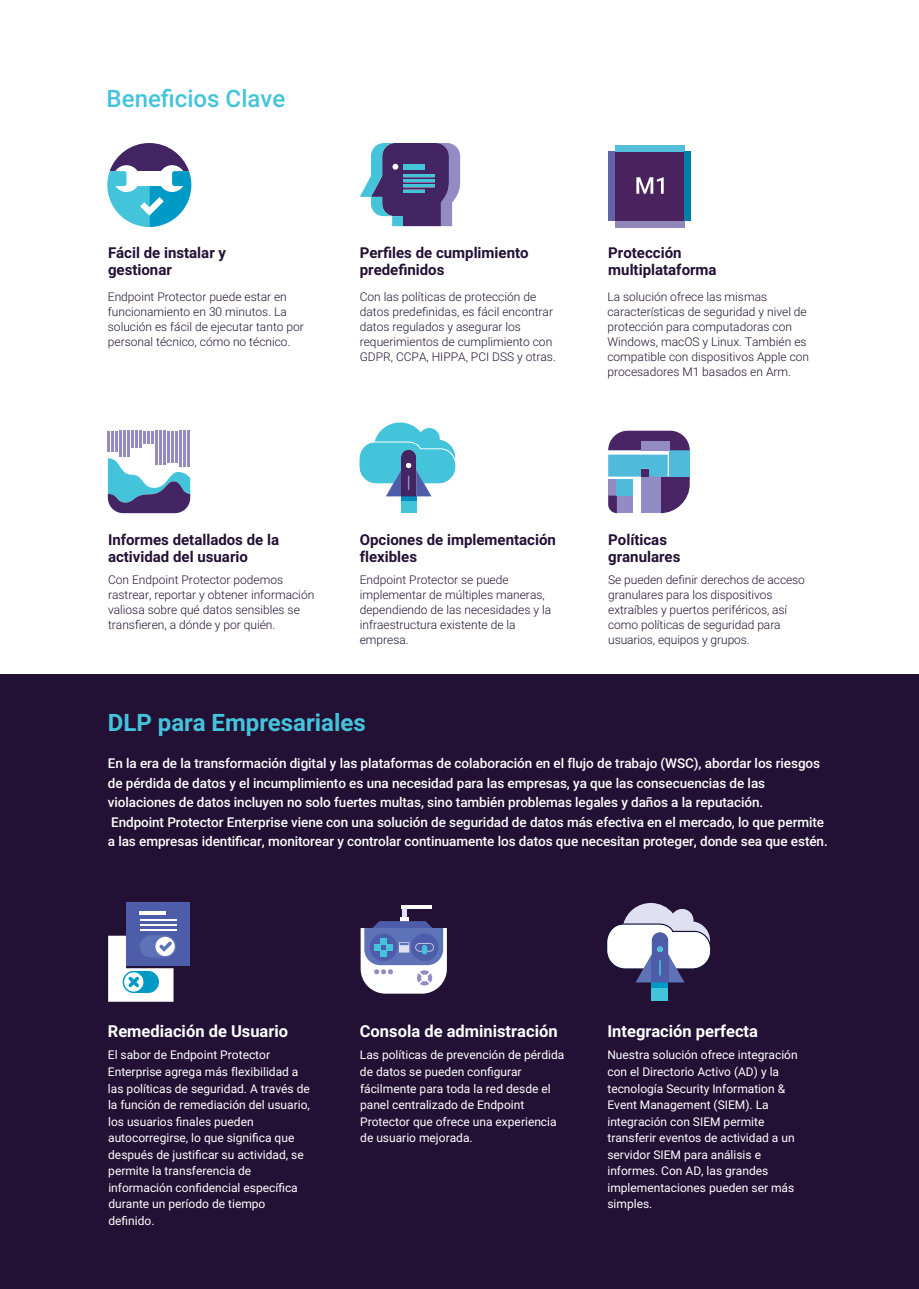
<style>
.page{position:relative;width:919px;height:1289px;background:#fff}
.page>*{position:absolute;margin:0;border:0;box-sizing:border-box;transform-origin:0 0}
.t1{font:700 24px "Roboto";color:#43c4db}
.t2{font:500 24px "Roboto";color:#43c4db}
.t3{font:700 16.5px "Roboto";color:#fff}
.t4{font:700 15px/16.5px "Roboto";color:#231035}
.t5{font:500 13.5px/19.5px "Roboto";letter-spacing:-.005em;color:#fff}
.t6{font:300 12px/15px "Roboto";color:#231035}
.t7{font:12px/16.5px "Roboto";color:#fff}
</style>
<div class="page">
<div style="left:0;top:674px;width:918px;height:614px;background:#231035"></div>
<div style="left:615px;top:152px;width:69px;height:69px;background:#49225e"></div>
<div style="left:615px;top:221px;width:69px;height:7px;background:#9286bb"></div>
<div style="left:615px;top:145px;width:69px;height:7px;background:#54bdd9"></div>
<div style="left:608px;top:152px;width:7px;height:69px;background:#6363a7"></div>
<div style="left:684px;top:152px;width:7px;height:69px;background:#007da9"></div>
<svg style="left:636px;top:177px;width:27px;height:17px"></svg>
<div style="left:651px;top:982px;width:17px;height:18px;background:#43c4db"></div>
<div style="left:651px;top:982px;width:17px;height:5px;background:#009ac6"></div>
<hr style="left:401px;top:905px;width:30px;height:3px;background:#fff">
<svg style="left:360px;top:908px;width:87px;height:85px"></svg>
<svg style="left:607px;top:903px;width:103px;height:79px"></svg>
<div style="left:126px;top:902px;width:64px;height:64px;background:#4d5daa"></div>
<div style="left:140px;top:935px;width:36px;height:22px;background:#5e73b7;border-radius:11px"></div>
<hr style="left:140px;top:911px;width:26px;height:3px;background:#fff">
<hr style="left:140px;top:929px;width:36px;height:1px;background:#fff">
<hr style="left:140px;top:924px;width:36px;height:1px;background:#fff">
<hr style="left:140px;top:919px;width:36px;height:2px;background:#fff">
<svg style="left:108px;top:935px;width:67px;height:66px"></svg>
<svg style="left:107px;top:143px;width:84px;height:84px"></svg>
<div style="left:401px;top:496px;width:15px;height:17px;background:#43c4db"></div>
<div style="left:401px;top:496px;width:15px;height:5px;background:#008ec2"></div>
<svg style="left:360px;top:422px;width:95px;height:74px"></svg>
<svg style="left:360px;top:143px;width:100px;height:83px"></svg>
<div style="left:403px;top:164px;width:22px;height:6px;background:#43c4db"></div>
<hr style="left:403px;top:174px;width:32px;height:3px;background:#43c4db">
<hr style="left:403px;top:179px;width:32px;height:3px;background:#43c4db">
<hr style="left:403px;top:185px;width:32px;height:2px;background:#43c4db">
<hr style="left:403px;top:190px;width:22px;height:2px;background:#43c4db">
<svg style="left:108px;top:458px;width:82px;height:55px"></svg>
<hr style="left:107px;top:431px;width:3px;height:20px;background:#938bc3">
<hr style="left:111px;top:431px;width:3px;height:20px;background:#938bc3">
<hr style="left:115px;top:431px;width:3px;height:20px;background:#938bc3">
<hr style="left:119px;top:431px;width:3px;height:26px;background:#938bc3">
<hr style="left:123px;top:431px;width:3px;height:26px;background:#938bc3">
<hr style="left:127px;top:431px;width:3px;height:26px;background:#938bc3">
<hr style="left:131px;top:431px;width:3px;height:17px;background:#938bc3">
<hr style="left:135px;top:431px;width:3px;height:17px;background:#938bc3">
<hr style="left:139px;top:431px;width:3px;height:17px;background:#938bc3">
<svg style="left:143px;top:431px;width:11px;height:12px"></svg>
<hr style="left:155px;top:431px;width:3px;height:34px;background:#938bc3">
<hr style="left:159px;top:431px;width:3px;height:34px;background:#938bc3">
<hr style="left:163px;top:431px;width:3px;height:34px;background:#938bc3">
<hr style="left:167px;top:431px;width:3px;height:31px;background:#938bc3">
<hr style="left:171px;top:431px;width:3px;height:31px;background:#938bc3">
<hr style="left:175px;top:431px;width:3px;height:31px;background:#938bc3">
<hr style="left:179px;top:431px;width:3px;height:36px;background:#938bc3">
<hr style="left:183px;top:431px;width:3px;height:36px;background:#938bc3">
<hr style="left:187px;top:431px;width:3px;height:36px;background:#938bc3">
<svg style="left:608px;top:430px;width:81px;height:83px;background:#7788b3"></svg>
<div style="left:616px;top:479px;width:17px;height:16px;background:#50badb"></div>
<div style="left:641px;top:441px;width:28px;height:9px;background:#938bc3"></div>
<div style="left:641px;top:469px;width:8px;height:7px;background:#4a2565"></div>
<h1 class="t2" style="left:107px;top:82px;width:180px">Beneficios Clave</h1>
<p class="t4" style="left:108px;top:244px;width:120px">Fácil de instalar y gestionar</p>
<p class="t6" style="left:108px;top:289px;width:197px">Endpoint Protector puede estar en funcionamiento en 30 minutos. La solución es fácil de ejecutar tanto por personal técnico, cómo no técnico.</p>
<p class="t4" style="left:360px;top:244px;width:170px">Perfiles de cumplimiento predefinidos</p>
<p class="t6" style="left:360px;top:289px;width:198px">Con las políticas de protección de datos predefinidas, es fácil encontrar datos regulados y asegurar los requerimientos de cumplimiento con GDPR, CCPA, HIPPA, PCI DSS y otras.</p>
<p class="t4" style="left:608px;top:244px;width:110px">Protección multiplataforma</p>
<p class="t6" style="left:607px;top:289px;width:203px">La solución ofrece las mismas características de seguridad y nivel de protección para computadoras con Windows, macOS y Linux. También es compatible con dispositivos Apple con procesadores M1 basados en Arm.</p>
<p class="t4" style="left:108px;top:531px;width:172px">Informes detallados de la actividad del usuario</p>
<p class="t6" style="left:108px;top:572px;width:208px">Con Endpoint Protector podemos rastrear, reportar y obtener información valiosa sobre qué datos sensibles se transfieren, a dónde y por quién.</p>
<p class="t4" style="left:360px;top:531px;width:198px">Opciones de implementación flexibles</p>
<p class="t6" style="left:360px;top:572px;width:193px">Endpoint Protector se puede implementar de múltiples maneras, dependiendo de las necesidades y la infraestructura existente de la empresa.</p>
<p class="t4" style="left:608px;top:531px;width:74px">Políticas granulares</p>
<p class="t6" style="left:608px;top:572px;width:198px">Se pueden definir derechos de acceso granulares para los dispositivos extraíbles y puertos periféricos, así como políticas de seguridad para usuarios, equipos y grupos.</p>
<h1 class="t1" style="left:108px;top:705px;width:259px">DLP para Empresariales</h1>
<p class="t5" style="left:108px;top:753px;width:721px">En la era de la transformación digital y las plataformas de colaboración en el flujo de trabajo (WSC), abordar los riesgos de pérdida de datos y el incumplimiento es una necesidad para las empresas, ya que las consecuencias de las violaciones de datos incluyen no solo fuertes multas, sino también problemas legales y daños a la reputación.<br>Endpoint Protector Enterprise viene con una solución de seguridad de datos más efectiva en el mercado, lo que permite a las empresas identificar, monitorear y controlar continuamente los datos que necesitan proteger, donde sea que estén.</p>
<h2 class="t3" style="left:108px;top:1019px;width:182px">Remediación de Usuario</h2>
<p class="t7" style="left:108px;top:1046px;width:203px">El sabor de Endpoint Protector<br>Enterprise agrega más flexibilidad a las políticas de seguridad. A través de la función de remediación del usuario, los usuarios finales pueden autocorregirse, lo que significa que después de justificar su actividad, se permite la transferencia de información confidencial específica durante un período de tiempo definido.</p>
<h2 class="t3" style="left:360px;top:1019px;width:199px">Consola de administración</h2>
<p class="t7" style="left:360px;top:1046px;width:206px">Las políticas de prevención de pérdida de datos se pueden configurar fácilmente para toda la red desde el panel centralizado de Endpoint<br>Protector que ofrece una experiencia de usuario mejorada.</p>
<h2 class="t3" style="left:607px;top:1019px;width:152px">Integración perfecta</h2>
<p class="t7" style="left:607px;top:1046px;width:192px">Nuestra solución ofrece integración con el Directorio Activo (AD) y la tecnología Security Information &amp;<br>Event Management (SIEM). La integración con SIEM permite transferir eventos de actividad a un servidor SIEM para análisis e informes. Con AD, las grandes implementaciones pueden ser más simples.</p>
</div>
